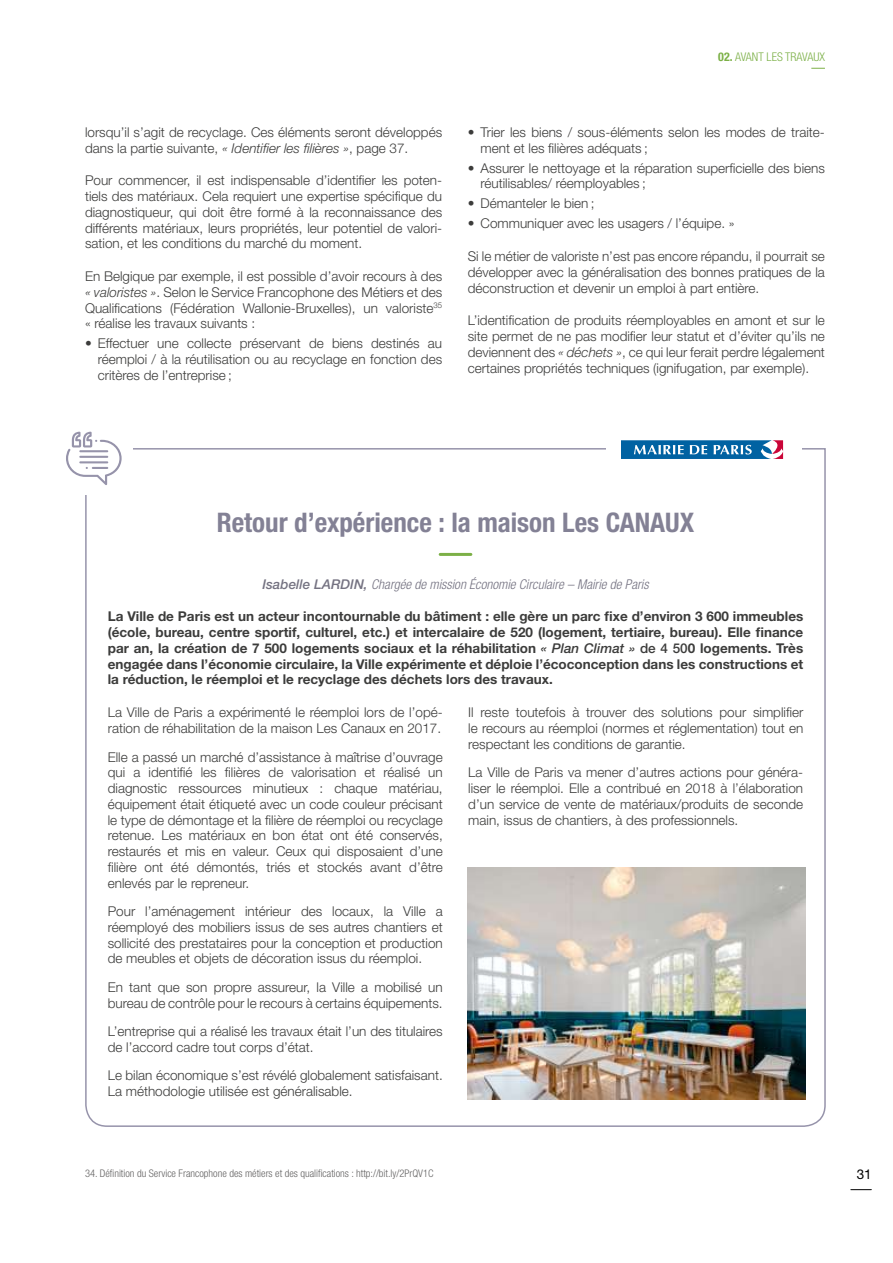
<style>
.page{position:relative;width:893px;height:1263px;background:#fff}
.page>*{position:absolute;margin:0;border:0;box-sizing:border-box;transform-origin:0 0}
.t1{font:700 condensed 27px "Helvetica Neue LT Std";color:#838195}
.t2{font:300 13.5px/15.8px "Helvetica Neue LT Std";color:#3c3c3b;text-align:justify}
.t3{font:700 13.5px/15.8px "Helvetica Neue LT Std";color:#3c3c3b;text-align:justify}
.t4{font:italic 300 condensed 13.5px "Helvetica Neue LT Std";color:#757382}
.t5{font:13.5px "Helvetica Neue LT Std";color:#000}
.t6{font:300 condensed 12px "Helvetica Neue LT Std";color:#7cb047}
.t7{font:300 condensed 10.5px "Helvetica Neue LT Std";color:#646363}
.s1{font-style:italic}
.s2{font-weight:700}
.s3{font-weight:500;font-stretch:normal}
.s4{font-weight:500;font-style:italic}
.s5{font-weight:500}
</style>
<div class="page">
<svg style="left:851px;top:1189px;width:20px;height:1px"></svg>
<svg style="left:811px;top:68px;width:14px;height:1px"></svg>
<svg style="left:85px;top:448px;width:741px;height:679px"></svg>
<div style="left:606px;top:411px;width:180px;height:78px;background:#fff"></div>
<div style="left:34px;top:419px;width:98px;height:76px;background:#fff"></div>
<svg style="left:66px;top:432px;width:56px;height:53px"></svg>
<img style="left:468px;top:867px;width:337px;height:232px">
<div style="left:622px;top:411px;width:179px;height:78px;background:#fff"></div>
<svg style="left:622px;top:440px;width:161px;height:19px;background:#4081b3"></svg>
<p class="t2" style="left:85px;top:124px;width:359px">lorsqu’il s’agit de recyclage. Ces éléments seront développés dans la partie suivante, <span class="s1">« Identifier les filières »</span>, page 37.</p>
<p class="t2" style="left:85px;top:172px;width:359px">Pour commencer, il est indispensable d’identifier les poten&shy;tiels des matériaux. Cela requiert une expertise spécifique du diagnostiqueur, qui doit être formé à la reconnaissance des différents matériaux, leurs propriétés, leur potentiel de valori&shy;sation, et les conditions du marché du moment.</p>
<p class="t2" style="left:85px;top:268px;width:359px">En Belgique par exemple, il est possible d’avoir recours à des <span class="s1">« valoristes »</span>. Selon le Service Francophone des Métiers et des Qualifications (Fédération Wallonie-Bruxelles), un valoriste<sup>35 </sup>« réalise les travaux suivants :</p>
<p class="t2" style="left:98px;top:335px;width:346px;text-indent:-13px">• Effectuer une collecte préservant de biens destinés au réemploi / à la réutilisation ou au recyclage en fonction des critères de l’entreprise ;</p>
<p class="t6" style="left:718px;top:50px;width:108px"><span class="s2">02.</span> AVANT LES TRAVAUX</p>
<p class="t2" style="left:480px;top:124px;width:346px;text-indent:-13px">• Trier les biens / sous-éléments selon les modes de traite&shy;ment et les filières adéquats ;</p>
<p class="t2" style="left:480px;top:160px;width:346px;text-indent:-13px">• Assurer le nettoyage et la réparation superficielle des biens réutilisables/ réemployables ;</p>
<p class="t2" style="left:468px;top:195px;width:128px">• Démanteler le bien ;</p>
<p class="t2" style="left:468px;top:215px;width:268px">• Communiquer avec les usagers / l’équipe. »</p>
<p class="t2" style="left:468px;top:248px;width:359px">Si le métier de valoriste n’est pas encore répandu, il pourrait se développer avec la généralisation des bonnes pratiques de la déconstruction et devenir un emploi à part entière.</p>
<p class="t2" style="left:468px;top:312px;width:359px">L’identification de produits réemployables en amont et sur le site permet de ne pas modifier leur statut et d’éviter qu’ils ne deviennent des <span class="s1">« déchets »</span>, ce qui leur ferait perdre légalement certaines propriétés techniques (ignifugation, par exemple).</p>
<h1 class="t1" style="left:217px;top:506px;width:479px">Retour d’expérience : la maison Les CANAUX</h1>
<p class="t4" style="left:262px;top:576px;width:388px"><span class="s3">Isabelle LARDIN,</span> Chargée de mission Économie Circulaire – Mairie de Paris</p>
<p class="t3" style="left:108px;top:608px;width:697px">La Ville de Paris est un acteur incontournable du bâtiment : elle gère un parc fixe d’environ 3 600 immeubles (école, bureau, centre sportif, culturel, etc.) et intercalaire de 520 (logement, tertiaire, bureau). Elle finance par an, la création de 7 500 logements sociaux et la réhabilitation <span class="s4">« Plan Climat »</span> <span class="s5">de 4 50</span>0 logements. Très engagée dans l’économie circulaire, la Ville expérimente et déploie l’écoconception dans les constructions et la réduction, le réemploi et le recyclage des déchets lors des travaux.</p>
<p class="t2" style="left:108px;top:704px;width:336px">La Ville de Paris a expérimenté le réemploi lors de l’opé&shy;ration de réhabilitation de la maison Les Canaux en 2017.</p>
<p class="t2" style="left:108px;top:748px;width:336px">Elle a passé un marché d’assistance à maîtrise d’ouvrage qui a identifié les filières de valorisation et réalisé un diagnostic ressources minutieux : chaque matériau, équipement était étiqueté avec un code couleur précisant le type de démontage et la filière de réemploi ou recyclage retenue. Les matériaux en bon état ont été conservés, restaurés et mis en valeur. Ceux qui disposaient d’une filière ont été démontés, triés et stockés avant d’être enlevés par le repreneur.</p>
<p class="t2" style="left:108px;top:903px;width:336px">Pour l’aménagement intérieur des locaux, la Ville a réemployé des mobiliers issus de ses autres chantiers et sollicité des prestataires pour la conception et production de meubles et objets de décoration issus du réemploi.</p>
<p class="t2" style="left:108px;top:979px;width:336px">En tant que son propre assureur, la Ville a mobilisé un bureau de contrôle pour le recours à certains équipements.</p>
<p class="t2" style="left:108px;top:1023px;width:336px">L’entreprise qui a réalisé les travaux était l’un des titulaires de l’accord cadre tout corps d’état.</p>
<p class="t2" style="left:108px;top:1067px;width:336px">Le bilan économique s’est révélé globalement satisfaisant.<br>La méthodologie utilisée est généralisable.</p>
<p class="t2" style="left:468px;top:704px;width:336px">Il reste toutefois à trouver des solutions pour simplifier le recours au réemploi (normes et réglementation) tout en respectant les conditions de garantie.</p>
<p class="t2" style="left:468px;top:764px;width:336px">La Ville de Paris va mener d’autres actions pour généra&shy;liser le réemploi. Elle a contribué en 2018 à l’élaboration d’un service de vente de matériaux/produits de seconde main, issus de chantiers, à des professionnels.</p>
<p class="t7" style="left:85px;top:1167px;width:350px">34. Définition du Service Francophone des métiers et des qualifications : http://bit.ly/2PrQV1C</p>
<p class="t5" style="left:857px;top:1166px;width:17px">31</p>
</div>
